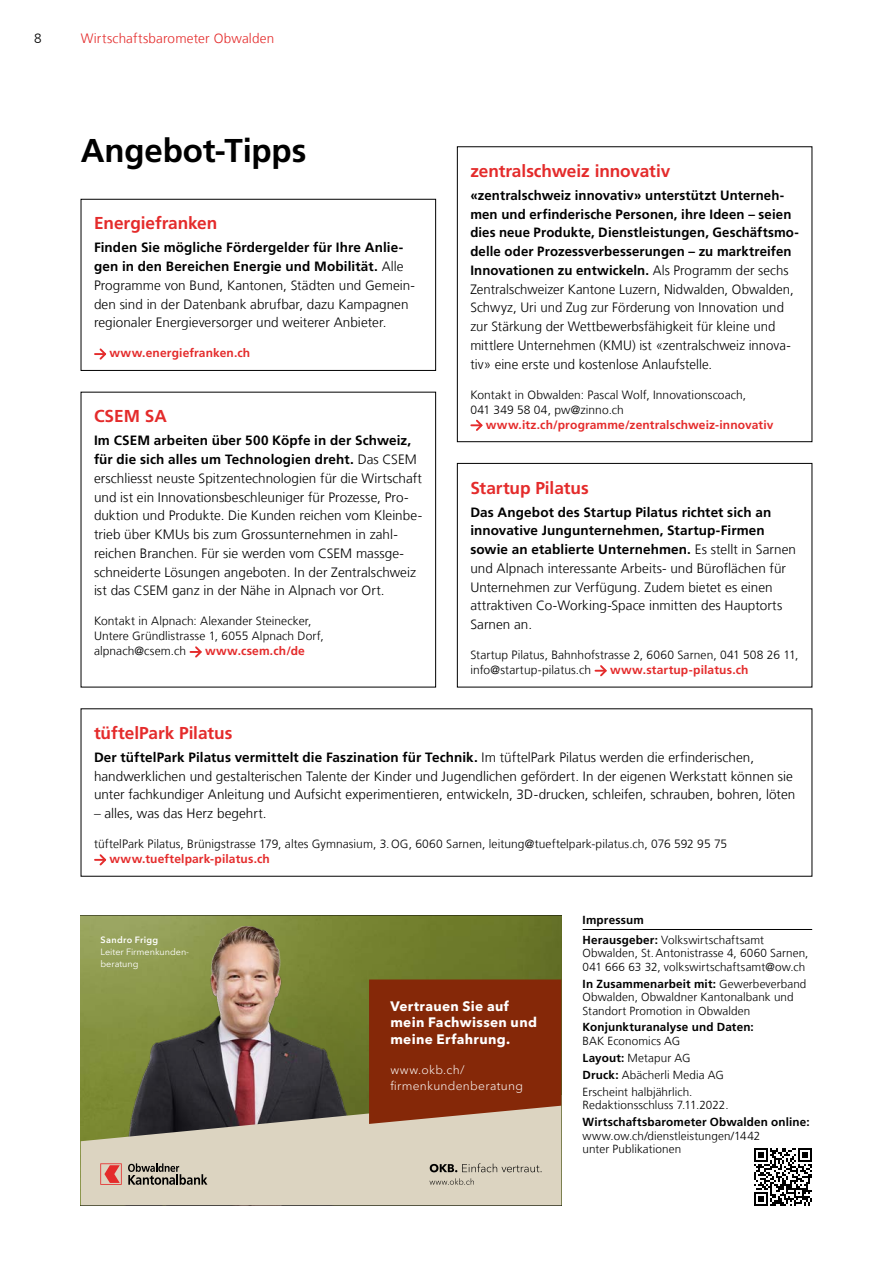
<style>
.page{position:relative;width:893px;height:1263px;background:#fff}
.page>*{position:absolute;margin:0;border:0;box-sizing:border-box;transform-origin:0 0}
.Titel{font:700 33px "Frutiger LT Com";letter-spacing:-.005em;color:#000}
.Untertitel_1_Angebot{font:700 17.25px "Frutiger LT Com";letter-spacing:-.005em;color:#e42b2b}
.t1{font:700 13.65px/16.6px "Avenir Next LT Pro";letter-spacing:.025em;color:#fff}
.Grundtext_keine_Grun{font:300 13.5px/18.8px "Frutiger LT Com";letter-spacing:.005em;color:#000}
.t2{font:300 13.5px "Frutiger LT Com";letter-spacing:.015em;color:#e42b2b}
.t3{font:300 12.15px/16.6px "Avenir Next LT Pro";letter-spacing:.025em;color:#fff}
.Grundtext_keine_Grun-2{font:300 12px/15px "Frutiger LT Com";letter-spacing:.005em;color:#000}
.Grundtext_keine_Grun-3{font:700 12px "Frutiger LT Com";letter-spacing:.015em;color:#e42b2b}
.t4{font:300 11.7px/13.5px "Frutiger LT Com";letter-spacing:.01em;color:#000}
.t5{font:700 11.7px/13.5px "Frutiger LT Com";letter-spacing:.01em;color:#000}
.t6{font:9px/12.1px "Avenir Next LT Pro";color:#fff}
.s1{font-weight:700}
.s2{font-weight:700;color:#e42b2b}
.s3{font-weight:600}
.s4{font-weight:300}
</style>
<div class="page">
<svg style="left:471px;top:419px;width:12px;height:12px"></svg>
<div style="left:457px;top:147px;width:355px;height:295px;border:1px solid #000"></div>
<svg style="left:595px;top:665px;width:12px;height:12px"></svg>
<div style="left:457px;top:463px;width:355px;height:224px;border:1px solid #000"></div>
<svg style="left:190px;top:646px;width:12px;height:12px"></svg>
<svg style="left:95px;top:854px;width:12px;height:12px"></svg>
<svg style="left:95px;top:348px;width:12px;height:12px"></svg>
<div style="left:81px;top:199px;width:355px;height:172px;border:1px solid #000"></div>
<hr style="left:583px;top:929px;width:229px;height:1px;background:#000">
<svg style="left:754px;top:1148px;width:58px;height:58px"></svg>
<svg style="left:81px;top:915px;width:480px;height:290px;background:#94825a"></svg>
<p class="Grundtext_keine_Grun" style="left:34px;top:29px;width:9px">8</p>
<p class="t2" style="left:81px;top:31px;width:195px">Wirtschaftsbarometer Obwalden</p>
<p class="Titel" style="left:81px;top:131px;width:227px">Angebot-Tipps</p>
<p class="Untertitel_1_Angebot" style="left:94px;top:213px;width:125px">Energiefranken</p>
<p class="Grundtext_keine_Grun" style="left:94px;top:238px;width:323px"><span class="s1">Finden Sie mögliche Fördergelder für Ihre Anlie&shy;gen in den Bereichen Energie und Mobilität.</span> Alle Programme von Bund, Kantonen, Städten und Gemein&shy;den sind in der Datenbank abrufbar, dazu Kampagnen regionaler Energieversorger und weiterer Anbieter.</p>
<p class="Grundtext_keine_Grun-3" style="left:109px;top:346px;width:142px">www.energiefranken.ch</p>
<p class="Untertitel_1_Angebot" style="left:94px;top:406px;width:74px">CSEM SA</p>
<p class="Grundtext_keine_Grun" style="left:94px;top:431px;width:330px"><span class="s1">Im CSEM arbeiten über 500 Köpfe in der Schweiz, für die sich alles um Technologien dreht.</span> Das CSEM erschliesst neuste Spitzentechnologien für die Wirtschaft und ist ein Innovationsbeschleuniger für Prozesse, Pro&shy;duktion und Produkte. Die Kunden reichen vom Kleinbe&shy;trieb über KMUs bis zum Grossunternehmen in zahl&shy;reichen Branchen. Für sie werden vom CSEM massge&shy;schneiderte Lösungen angeboten. In der Zentralschweiz ist das CSEM ganz in der Nähe in Alpnach vor Ort.</p>
<p class="Grundtext_keine_Grun-2" style="left:94px;top:614px;width:231px">Kontakt in Alpnach: Alexander Steinecker,<br>Untere Gründlistrasse 1, 6055 Alpnach Dorf, alpnach@csem.ch</p>
<p class="Grundtext_keine_Grun-3" style="left:205px;top:644px;width:101px">www.csem.ch/de</p>
<p class="Untertitel_1_Angebot" style="left:470px;top:161px;width:201px">zentralschweiz innovativ</p>
<p class="Grundtext_keine_Grun" style="left:470px;top:186px;width:330px"><span class="s1">«zentralschweiz innovativ» unterstützt Unterneh&shy;men und erfinderische Personen, ihre Ideen – seien dies neue Produkte, Dienstleistungen, Geschäftsmo&shy;delle oder Prozessverbesserungen – zu marktreifen Innovationen zu entwickeln.</span> Als Programm der sechs Zentralschweizer Kantone Luzern, Nidwalden, Obwalden, Schwyz, Uri und Zug zur Förderung von Innovation und zur Stärkung der Wettbewerbsfähigkeit für kleine und mittlere Unternehmen (KMU) ist «zentralschweiz innova&shy;tiv» eine erste und kostenlose Anlaufstelle.</p>
<p class="Grundtext_keine_Grun-2" style="left:470px;top:387px;width:277px">Kontakt in Obwalden: Pascal Wolf, Innovationscoach,</p>
<p class="Grundtext_keine_Grun-2" style="left:470px;top:402px;width:155px">041 349 58 04, pw@zinno.ch</p>
<p class="Grundtext_keine_Grun-3" style="left:486px;top:417px;width:289px">www.itz.ch/programme/zentralschweiz-innovativ</p>
<p class="Untertitel_1_Angebot" style="left:470px;top:477px;width:120px">Startup Pilatus</p>
<p class="Grundtext_keine_Grun" style="left:470px;top:503px;width:327px"><span class="s1">Das Angebot des Startup Pilatus richtet sich an innovative Jungunternehmen, Startup-Firmen sowie an etablierte Unternehmen.</span> Es stellt in Sarnen und Alpnach interessante Arbeits- und Büroflächen für Unternehmen zur Verfügung. Zudem bietet es einen attraktiven Co-Working-Space inmitten des Hauptorts Sarnen an.</p>
<p class="Grundtext_keine_Grun-2" style="left:470px;top:647px;width:330px">Startup Pilatus, Bahnhofstrasse 2, 6060 Sarnen, 041 508 26 11, info@startup-pilatus.ch</p>
<p class="Grundtext_keine_Grun-3" style="left:610px;top:663px;width:140px">www.startup-pilatus.ch</p>
<p class="Untertitel_1_Angebot" style="left:94px;top:723px;width:140px">tüftelPark Pilatus</p>
<p class="Grundtext_keine_Grun" style="left:94px;top:748px;width:703px"><span class="s1">Der tüftelPark Pilatus vermittelt die Faszination für Technik.</span> Im tüftelPark Pilatus werden die erfinderischen, handwerklichen und gestalterischen Talente der Kinder und Jugendlichen gefördert. In der eigenen Werkstatt können sie unter fachkundiger Anleitung und Aufsicht experimentieren, entwickeln, 3D-drucken, schleifen, schrauben, bohren, löten</p>
<p class="Grundtext_keine_Grun" style="left:94px;top:804px;width:174px">– alles, was das Herz begehrt.</p>
<p class="Grundtext_keine_Grun-2" style="left:109px;top:837px;width:619px;text-indent:-15px">tüftelPark Pilatus, Brünigstrasse 179, altes Gymnasium, 3.OG, 6060 Sarnen, leitung@tueftelpark-pilatus.ch, 076 592 95 75 <span class="s2">www.tueftelpark-pilatus.ch</span></p>
<p class="t6" style="left:101px;top:934px;width:90px"><span class="s3">Sandro Frigg<br></span>Leiter Firmenkunden&shy;beratung</p>
<p class="t1" style="left:390px;top:997px;width:148px">Vertrauen Sie auf mein Fachwissen und meine Erfahrung.</p>
<p class="t3" style="left:390px;top:1061px;width:134px">www.okb.ch/ firmenkundenberatung</p>
<p class="t5" style="left:583px;top:913px;width:63px">Impressum</p>
<p class="t4" style="left:583px;top:933px;width:227px"><span class="s1">Herausgeber:</span> Volkswirtschaftsamt<br>Obwalden, St.Antonistrasse 4, 6060 Sarnen,<br>041 666 63 32, volkswirtschaftsamt@ow.ch</p>
<p class="t4" style="left:583px;top:977px;width:225px"><span class="s1">In Zusammenarbeit mit:</span> Gewerbeverband<br>Obwalden, Obwaldner Kantonalbank und<br>Standort Promotion in Obwalden</p>
<p class="t5" style="left:583px;top:1021px;width:173px">Konjunkturanalyse und Daten:<br><span class="s4">BAK Economics AG</span></p>
<p class="t4" style="left:583px;top:1051px;width:110px"><span class="s1">Layout:</span> Metapur AG</p>
<p class="t4" style="left:583px;top:1068px;width:143px"><span class="s1">Druck:</span> Abächerli Media AG</p>
<p class="t4" style="left:583px;top:1085px;width:148px">Erscheint halbjährlich.<br>Redaktionsschluss 7.11.2022.</p>
<p class="t4" style="left:583px;top:1115px;width:229px"><span class="s1">Wirtschaftsbarometer Obwalden online: </span>www.ow.ch/dienstleistungen/1442<br>unter Publikationen</p>
</div>
